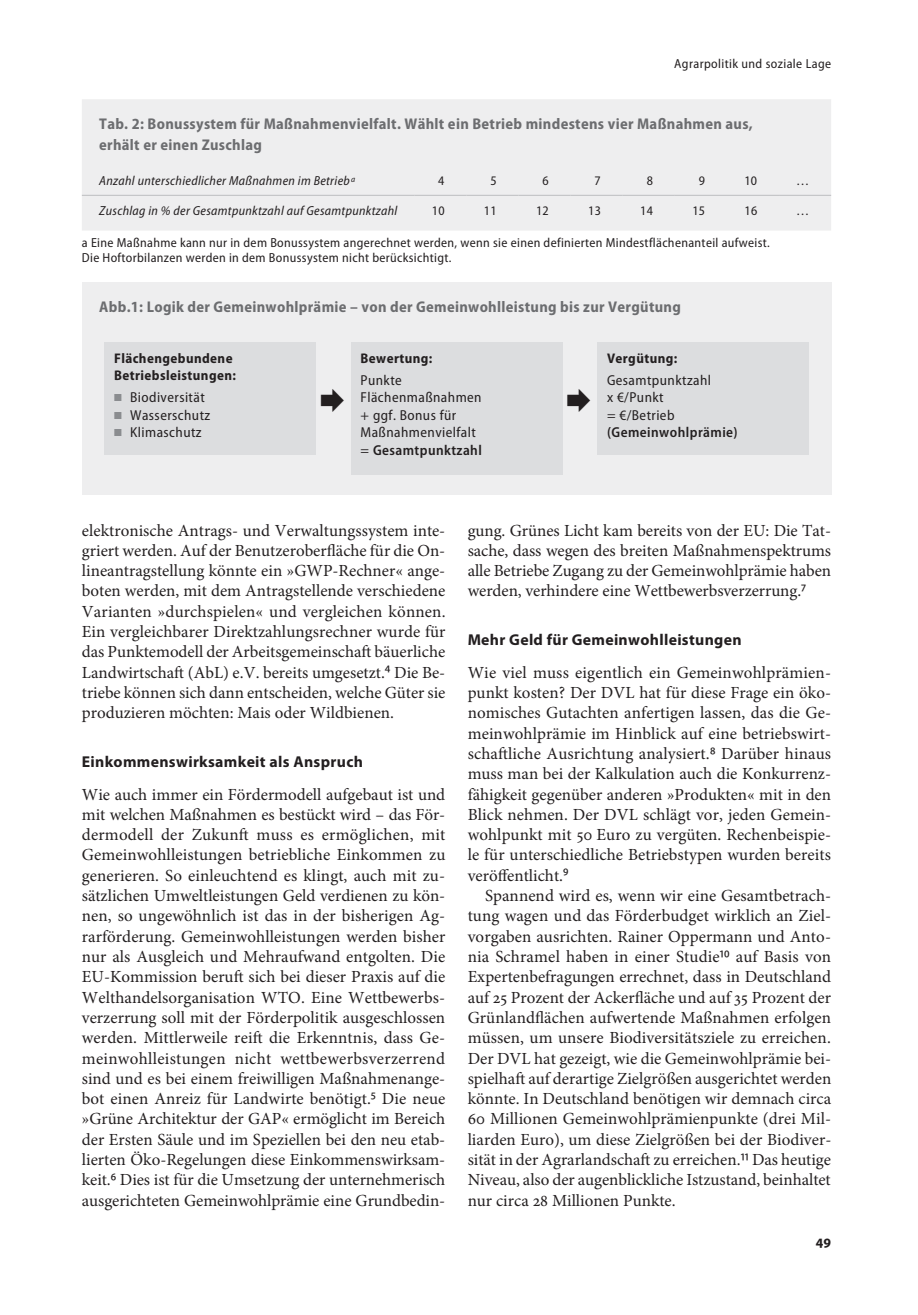
<style>
.page{position:relative;width:918px;height:1315px;background:#fff}
.page>*{position:absolute;margin:0;border:0;box-sizing:border-box;transform-origin:0 0}
.t1{font:16.97px/20.3px "Minion Pro";color:#231f20;text-align:justify}
.t2{font:700 15.75px "Myriad Pro";letter-spacing:.02em;color:#231f20}
.t3{font:700 semi-condensed 15.58px/20.3px "Myriad Pro";letter-spacing:.02em;color:#6c6d70}
.t4{font:700 semi-condensed 14.88px "Myriad Pro";color:#231f20}
.t5{font:semi-condensed 14.35px/17.5px "Myriad Pro";letter-spacing:.03em;color:#231f20}
.t6{font:600 semi-condensed 14.35px "Myriad Pro";letter-spacing:.03em;color:#231f20}
.t7{font:700 semi-condensed 14px/17.5px "Myriad Pro";letter-spacing:.03em;color:#231f20}
.t8{font:semi-condensed 13.12px/14.9px "Myriad Pro";letter-spacing:.025em;color:#231f20}
.t9{font:italic semi-condensed 13.12px "Myriad Pro";letter-spacing:.025em;color:#231f20}
.s1{color:#8a8c8f}
.s2{font-weight:600}
.s3{font-family:"Myriad Pro";font-stretch:semi-condensed;font-size:17.5px}
</style>
<div class="page">
<div style="left:82px;top:99px;width:749px;height:131px;background:#eeeeef"></div>
<hr style="left:82px;top:195px;width:332px;height:1px;background:#bcbdc0">
<hr style="left:414px;top:195px;width:52px;height:1px;background:#bcbdc0">
<hr style="left:466px;top:195px;width:52px;height:1px;background:#bcbdc0">
<hr style="left:518px;top:195px;width:52px;height:1px;background:#bcbdc0">
<hr style="left:570px;top:195px;width:53px;height:1px;background:#bcbdc0">
<hr style="left:623px;top:195px;width:52px;height:1px;background:#bcbdc0">
<hr style="left:675px;top:195px;width:52px;height:1px;background:#bcbdc0">
<hr style="left:727px;top:195px;width:52px;height:1px;background:#bcbdc0">
<hr style="left:779px;top:195px;width:52px;height:1px;background:#bcbdc0">
<div style="left:82px;top:282px;width:749px;height:213px;background:#eeeeef"></div>
<div style="left:104px;top:342px;width:212px;height:112px;background:#dcdddf"></div>
<div style="left:351px;top:342px;width:211px;height:132px;background:#dcdddf"></div>
<div style="left:597px;top:342px;width:212px;height:112px;background:#dcdddf"></div>
<p class="t8" style="left:674px;top:57px;width:158px">Agrarpolitik und soziale Lage</p>
<p class="t3" style="left:99px;top:114px;width:655px">Tab. 2: Bonussystem für Maßnahmenvielfalt. Wählt ein Betrieb mindestens vier Maßnahmen aus, erhält er einen Zuschlag</p>
<p class="t9" style="left:99px;top:174px;width:257px">Anzahl unterschiedlicher Maßnahmen im Betrieb<sup>a</sup></p>
<p class="t8" style="left:438px;top:174px;width:8px">4</p>
<p class="t8" style="left:490px;top:174px;width:8px">5</p>
<p class="t8" style="left:542px;top:174px;width:8px">6</p>
<p class="t8" style="left:594px;top:174px;width:8px">7</p>
<p class="t8" style="left:647px;top:174px;width:8px">8</p>
<p class="t8" style="left:699px;top:174px;width:8px">9</p>
<p class="t8" style="left:744px;top:174px;width:14px">10</p>
<p class="t8" style="left:796px;top:174px;width:15px">…</p>
<p class="t9" style="left:99px;top:204px;width:300px">Zuschlag in % der Gesamtpunktzahl auf Gesamtpunktzahl</p>
<p class="t8" style="left:432px;top:203px;width:14px">10</p>
<p class="t8" style="left:484px;top:203px;width:14px">11</p>
<p class="t8" style="left:536px;top:203px;width:14px">12</p>
<p class="t8" style="left:588px;top:203px;width:14px">13</p>
<p class="t8" style="left:640px;top:203px;width:14px">14</p>
<p class="t8" style="left:692px;top:203px;width:14px">15</p>
<p class="t8" style="left:744px;top:203px;width:14px">16</p>
<p class="t8" style="left:796px;top:203px;width:15px">…</p>
<p class="t8" style="left:82px;top:236px;width:689px">a Eine Maßnahme kann nur in dem Bonussystem angerechnet werden, wenn sie einen definierten Mindestflächenanteil aufweist.<br>Die Hoftorbilanzen werden in dem Bonussystem nicht berücksichtigt.</p>
<p class="t3" style="left:99px;top:297px;width:583px">Abb.1: Logik der Gemeinwohlprämie – von der Gemeinwohlleistung bis zur Vergütung</p>
<p class="t7" style="left:114px;top:349px;width:123px">Flächengebundene<br>Betriebsleistungen:</p>
<p class="t5" style="left:114px;top:389px;width:92px"><span class="s1">■</span> Biodiversität</p>
<p class="t5" style="left:114px;top:407px;width:98px"><span class="s1">■</span> Wasserschutz</p>
<p class="t5" style="left:114px;top:424px;width:89px"><span class="s1">■</span> Klimaschutz</p>
<p class="t7" style="left:607px;top:349px;width:72px">Vergütung:</p>
<p class="t5" style="left:607px;top:372px;width:105px">Gesamtpunktzahl x €/Punkt<br>= €/Betrieb</p>
<p class="t6" style="left:607px;top:425px;width:132px">(Gemeinwohlprämie)</p>
<p class="t7" style="left:360px;top:349px;width:73px">Bewertung:</p>
<p class="t5" style="left:360px;top:372px;width:123px">Punkte<br>Flächenmaßnahmen + ggf. Bonus für<br>Maßnahmenvielfalt = <span class="s2">Gesamtpunktzahl</span></p>
<p class="t1" style="left:82px;top:520px;width:365px">elektronische Antrags- und Verwaltungssystem inte&shy;griert werden. Auf der Benutzeroberfläche für die On&shy;lineantragstellung könnte ein »GWP-Rechner« ange&shy;boten werden, mit dem Antragstellende verschiedene Varianten »durchspielen« und vergleichen können.<br>Ein vergleichbarer Direktzahlungsrechner wurde für das Punktemodell der Arbeitsgemeinschaft bäuerliche Landwirtschaft (AbL) e.V. bereits umgesetzt.<span class="s3">4</span> Die Be&shy;triebe können sich dann entscheiden, welche Güter sie produzieren möchten: Mais oder Wildbienen.</p>
<p class="t2" style="left:82px;top:752px;width:283px">Einkommenswirksamkeit als Anspruch</p>
<p class="t1" style="left:82px;top:784px;width:365px">Wie auch immer ein Fördermodell aufgebaut ist und mit welchen Maßnahmen es bestückt wird – das För&shy;dermodell der Zukunft muss es ermöglichen, mit Gemeinwohlleistungen betriebliche Einkommen zu generieren. So einleuchtend es klingt, auch mit zu&shy;sätzlichen Umweltleistungen Geld verdienen zu kön&shy;nen, so ungewöhnlich ist das in der bisherigen Ag&shy;rarförderung. Gemeinwohlleistungen werden bisher nur als Ausgleich und Mehraufwand entgolten. Die EU-Kommission beruft sich bei dieser Praxis auf die Welthandelsorganisation WTO. Eine Wettbewerbs&shy;verzerrung soll mit der Förderpolitik ausgeschlossen werden. Mittlerweile reift die Erkenntnis, dass Ge&shy;meinwohlleistungen nicht wettbewerbsverzerrend sind und es bei einem freiwilligen Maßnahmenange&shy;bot einen Anreiz für Landwirte benötigt.<span class="s3">5</span> Die neue »Grüne Architektur der GAP« ermöglicht im Bereich der Ersten Säule und im Speziellen bei den neu etab&shy;lierten Öko-Regelungen diese Einkommenswirksam&shy;keit.<span class="s3">6</span> Dies ist für die Umsetzung der unternehmerisch ausgerichteten Gemeinwohlprämie eine Grundbedin-</p>
<p class="t1" style="left:468px;top:520px;width:365px">gung. Grünes Licht kam bereits von der EU: Die Tat&shy;sache, dass wegen des breiten Maßnahmenspektrums alle Betriebe Zugang zu der Gemeinwohlprämie haben werden, verhindere eine Wettbewerbsverzerrung.<span class="s3">7</span></p>
<p class="t2" style="left:468px;top:630px;width:275px">Mehr Geld für Gemeinwohlleistungen</p>
<p class="t1" style="left:468px;top:662px;width:365px">Wie viel muss eigentlich ein Gemeinwohlprämien&shy;punkt kosten? Der DVL hat für diese Frage ein öko&shy;nomisches Gutachten anfertigen lassen, das die Ge&shy;meinwohlprämie im Hinblick auf eine betriebswirt&shy;schaftliche Ausrichtung analysiert.<span class="s3">8</span> Darüber hinaus muss man bei der Kalkulation auch die Konkurrenz&shy;fähigkeit gegenüber anderen »Produkten« mit in den Blick nehmen. Der DVL schlägt vor, jeden Gemein&shy;wohlpunkt mit 50 Euro zu vergüten. Rechenbeispie&shy;le für unterschiedliche Betriebstypen wurden bereits veröffentlicht.<span class="s3">9</span></p>
<p class="t1" style="left:468px;top:885px;width:365px;text-indent:17px">Spannend wird es, wenn wir eine Gesamtbetrach&shy;tung wagen und das Förderbudget wirklich an Ziel&shy;vorgaben ausrichten. Rainer Oppermann und Anto&shy;nia Schramel haben in einer Studie<span class="s3">10</span> auf Basis von Expertenbefragungen errechnet, dass in Deutschland auf 25 Prozent der Ackerfläche und auf 35 Prozent der Grünlandflächen aufwertende Maßnahmen erfolgen müssen, um unsere Biodiversitätsziele zu erreichen.<br>Der DVL hat gezeigt, wie die Gemeinwohlprämie bei&shy;spielhaft auf derartige Zielgrößen ausgerichtet werden könnte. In Deutschland benötigen wir demnach circa 60 Millionen Gemeinwohlprämienpunkte (drei Mil&shy;liarden Euro), um diese Zielgrößen bei der Biodiver&shy;sität in der Agrarlandschaft zu erreichen.<span class="s3">11</span> Das heutige Niveau, also der augenblickliche Istzustand, beinhaltet nur circa 28 Millionen Punkte.</p>
<p class="t4" style="left:815px;top:1233px;width:17px">49</p>
</div>
